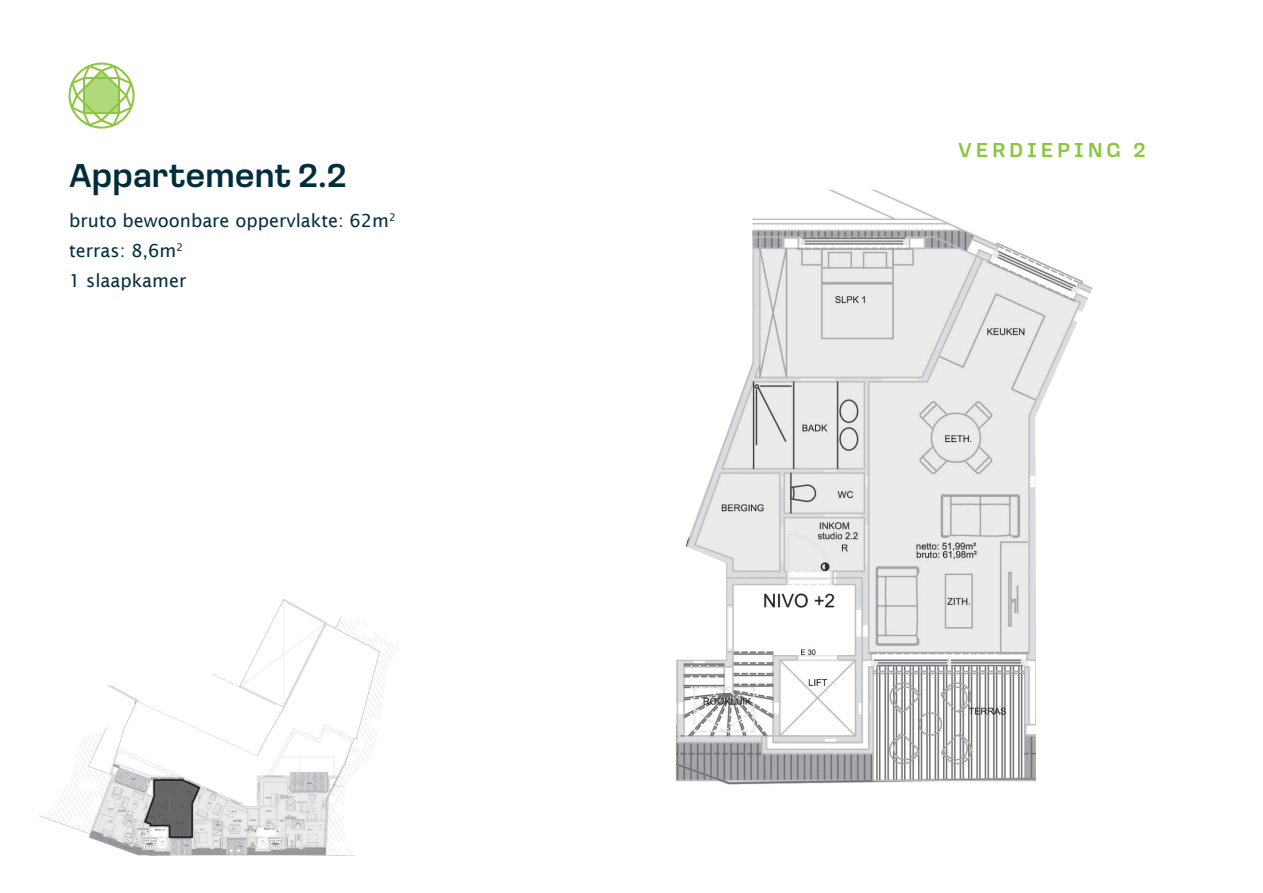
<style>
.page{position:relative;width:1263px;height:893px;background:#fff}
.page>*{position:absolute;margin:0;border:0;box-sizing:border-box;transform-origin:0 0}
.t1{font:500 34.2px "Loos Normal";color:#012d3d}
.t2{font:500 21px "Loos Normal";letter-spacing:.2em;color:#8bc63e}
.t3{font:18px/30px "Lucida Sans";color:#012d3d}
</style>
<div class="page">
<svg style="left:69px;top:63px;width:66px;height:66px"></svg>
<img style="left:39px;top:600px;width:360px;height:255px">
<img style="left:676px;top:190px;width:417px;height:595px">
<h1 class="t1" style="left:69px;top:151px;width:279px">Appartement 2.2</h1>
<p class="t3" style="left:69px;top:205px;width:328px">bruto bewoonbare oppervlakte: 62m<sup>2 </sup>terras: 8,6m<sup>2<br></sup>1 slaapkamer</p>
<p class="t2" style="left:958px;top:135px;width:189px">VERDIEPING 2</p>
</div>
